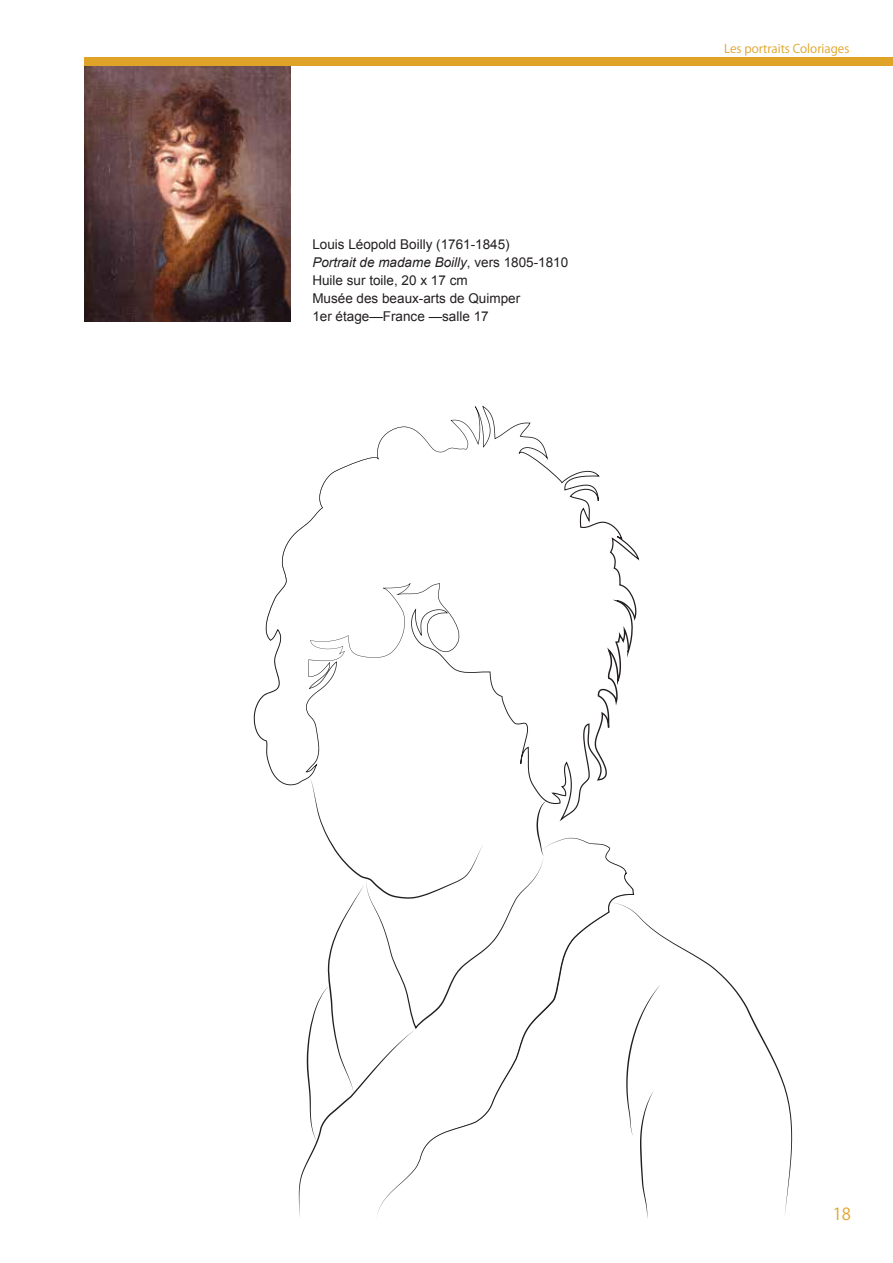
<style>
.page{position:relative;width:893px;height:1263px;background:#fff}
.page>*{position:absolute;margin:0;border:0;box-sizing:border-box;transform-origin:0 0}
.t1{font:16.5px "Koz Go Pro";color:#dfa327}
.t2{font:13.5px/18px "Arial";color:#231f20}
.t3{font:12px "Koz Go Pro";color:#dfa327}
.s1{font-style:italic}
</style>
<div class="page">
<img style="left:85px;top:66px;width:206px;height:255px">
<div style="left:84px;top:58px;width:809px;height:8px;background:#dfa327"></div>
<svg style="left:287px;top:406px;width:352px;height:415px"></svg>
<svg style="left:299px;top:777px;width:248px;height:440px"></svg>
<svg style="left:634px;top:912px;width:158px;height:302px"></svg>
<svg style="left:634px;top:984px;width:27px;height:234px"></svg>
<svg style="left:254px;top:427px;width:188px;height:358px"></svg>
<svg style="left:377px;top:838px;width:257px;height:379px"></svg>
<p class="t2" style="left:312px;top:235px;width:257px">Louis Léopold Boilly (1761-1845)<br><span class="s1">Portrait de madame Boilly</span>, vers 1805-1810<br>Huile sur toile, 20 x 17 cm<br>Musée des beaux-arts de Quimper<br>1er étage—France —salle 17</p>
<p class="t3" style="left:724px;top:40px;width:127px">Les portraits Coloriages</p>
<p class="t1" style="left:833px;top:1204px;width:20px">18</p>
</div>
